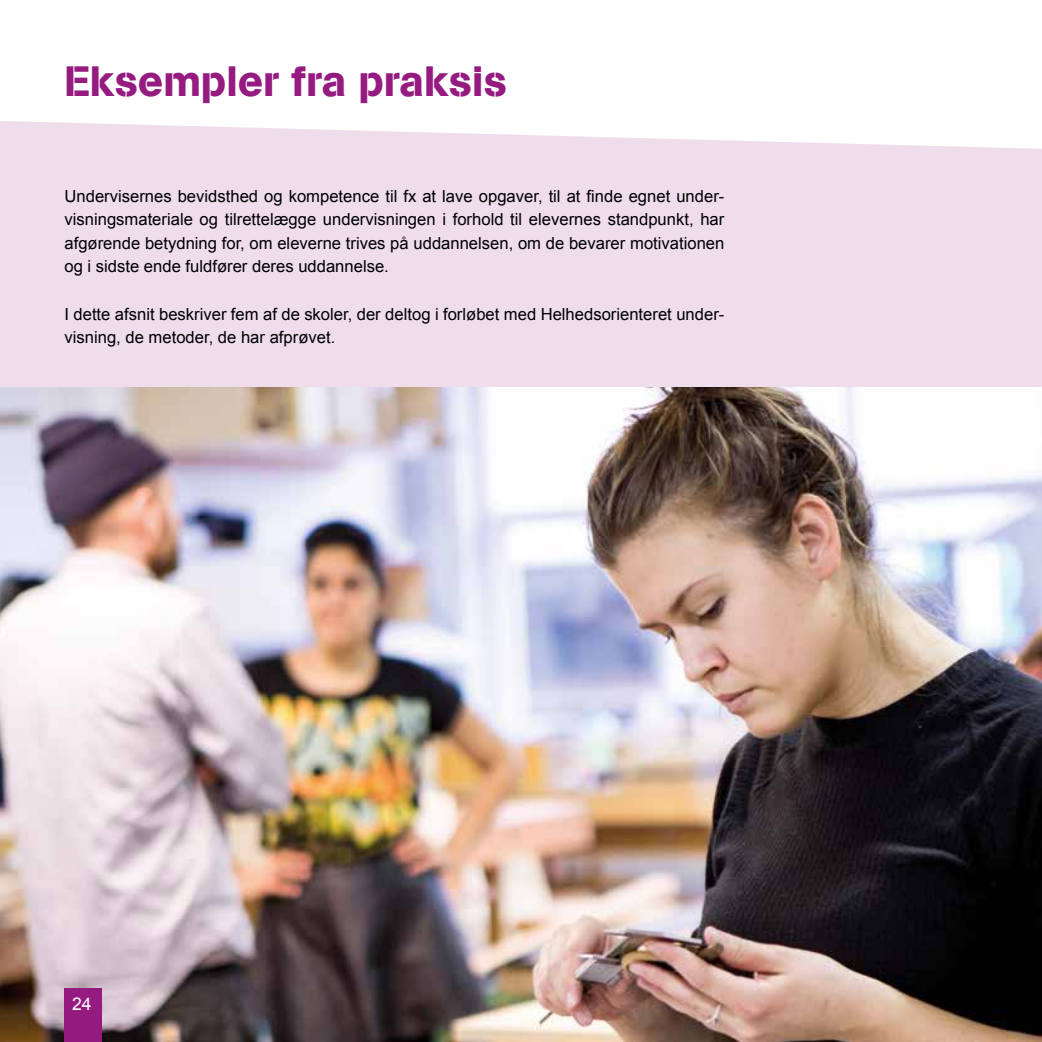
<style>
.page{position:relative;width:1042px;height:1042px;background:#fff}
.page>*{position:absolute;margin:0;border:0;box-sizing:border-box;transform-origin:0 0}
.t1{font:42px "AG Book BQ Stencil";color:#951b81}
.t2{font:17.5px "Arial";color:#fff}
.t3{font:16.62px/23.6px "Arial";color:#000;text-align:justify}
</style>
<div class="page">
<div style="left:0;top:0;width:1041px;height:1042px;background:#efddec"></div>
<img style="left:0;top:387px;width:1042px;height:655px">
<svg style="left:0;top:0;width:1041px;height:149px;background:#fdfbfd"></svg>
<div style="left:64px;top:988px;width:38px;height:54px;background:#951b81"></div>
<h1 class="t1" style="left:64px;top:56px;width:444px">Eksempler fra praksis</h1>
<p class="t3" style="left:64px;top:184px;width:661px">Undervisernes bevidsthed og kompetence til fx at lave opgaver, til at finde egnet under&shy;visningsmateriale og tilrettelægge undervisningen i forhold til elevernes standpunkt, har afgørende betydning for, om eleverne trives på uddannelsen, om de bevarer motivationen og i sidste ende fuldfører deres uddannelse.</p>
<p class="t3" style="left:64px;top:302px;width:661px">I dette afsnit beskriver fem af de skoler, der deltog i forløbet med Helhedsorienteret under&shy;visning, de metoder, de har afprøvet.</p>
<p class="t2" style="left:72px;top:992px;width:21px">24</p>
</div>
